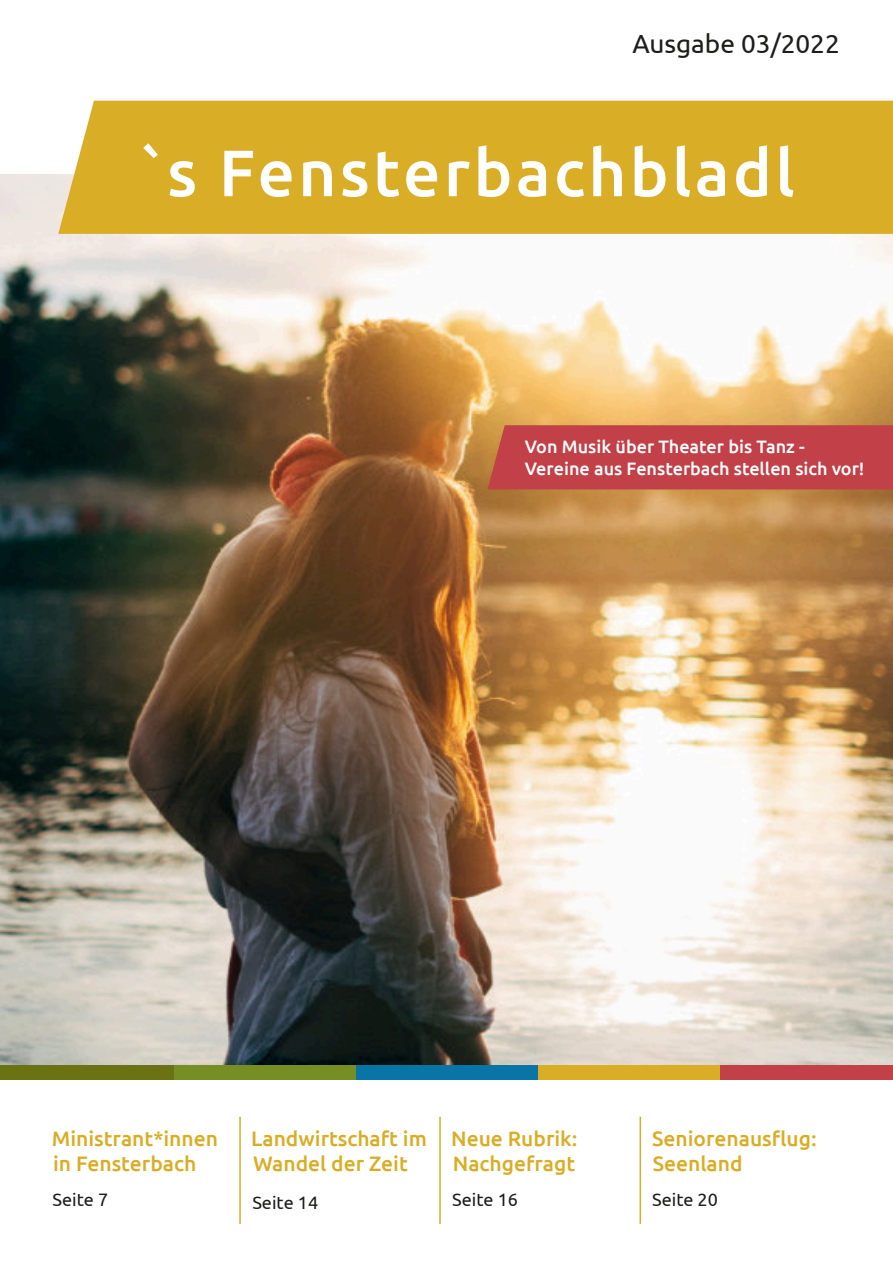
<style>
.page{position:relative;width:893px;height:1263px;background:#fff}
.page>*{position:absolute;margin:0;border:0;box-sizing:border-box;transform-origin:0 0}
.t1{font:500 65.55px "Ubuntu";letter-spacing:.05em;color:#fff}
.t2{font:26.25px "Ubuntu";color:#1d1d1b}
.t3{font:500 21px/25.2px "Ubuntu";color:#daad27}
.t4{font:500 18px/21.6px "Ubuntu";color:#fff}
.t5{font:18px "Ubuntu";color:#1d1d1b}
</style>
<div class="page">
<img style="left:0;top:174px;width:893px;height:891px">
<div style="left:58px;top:101px;width:835px;height:133px;background:#daad27"></div>
<hr style="left:239px;top:1117px;width:2px;height:107px;background:#daad27">
<hr style="left:439px;top:1117px;width:2px;height:107px;background:#daad27">
<hr style="left:639px;top:1117px;width:2px;height:107px;background:#daad27">
<div style="left:719px;top:1065px;width:174px;height:14px;background:#c24047"></div>
<div style="left:537px;top:1065px;width:182px;height:14px;background:#daad27"></div>
<div style="left:355px;top:1065px;width:182px;height:14px;background:#0875a6"></div>
<div style="left:173px;top:1065px;width:182px;height:14px;background:#778e24"></div>
<div style="left:0;top:1065px;width:173px;height:14px;background:#6a7214"></div>
<div style="left:487px;top:425px;width:406px;height:64px;background:#c24047"></div>
<p class="t2" style="left:632px;top:33px;width:209px">Ausgabe 03/2022</p>
<h1 class="t1" style="left:138px;top:145px;width:658px">`s Fensterbachbladl</h1>
<p class="t4" style="left:525px;top:437px;width:341px">Von Musik über Theater bis Tanz -<br>Vereine aus Fensterbach stellen sich vor!</p>
<p class="t3" style="left:52px;top:1127px;width:168px">Ministrant*innen in Fensterbach</p>
<p class="t5" style="left:53px;top:1191px;width:57px">Seite 7</p>
<p class="t3" style="left:251px;top:1127px;width:177px">Landwirtschaft im<br>Wandel der Zeit</p>
<p class="t5" style="left:252px;top:1195px;width:67px">Seite 14</p>
<p class="t3" style="left:451px;top:1127px;width:128px">Neue Rubrik:<br>Nachgefragt</p>
<p class="t5" style="left:452px;top:1191px;width:67px">Seite 16</p>
<p class="t3" style="left:652px;top:1127px;width:166px">Seniorenausflug:<br>Seenland</p>
<p class="t5" style="left:652px;top:1191px;width:67px">Seite 20</p>
</div>
